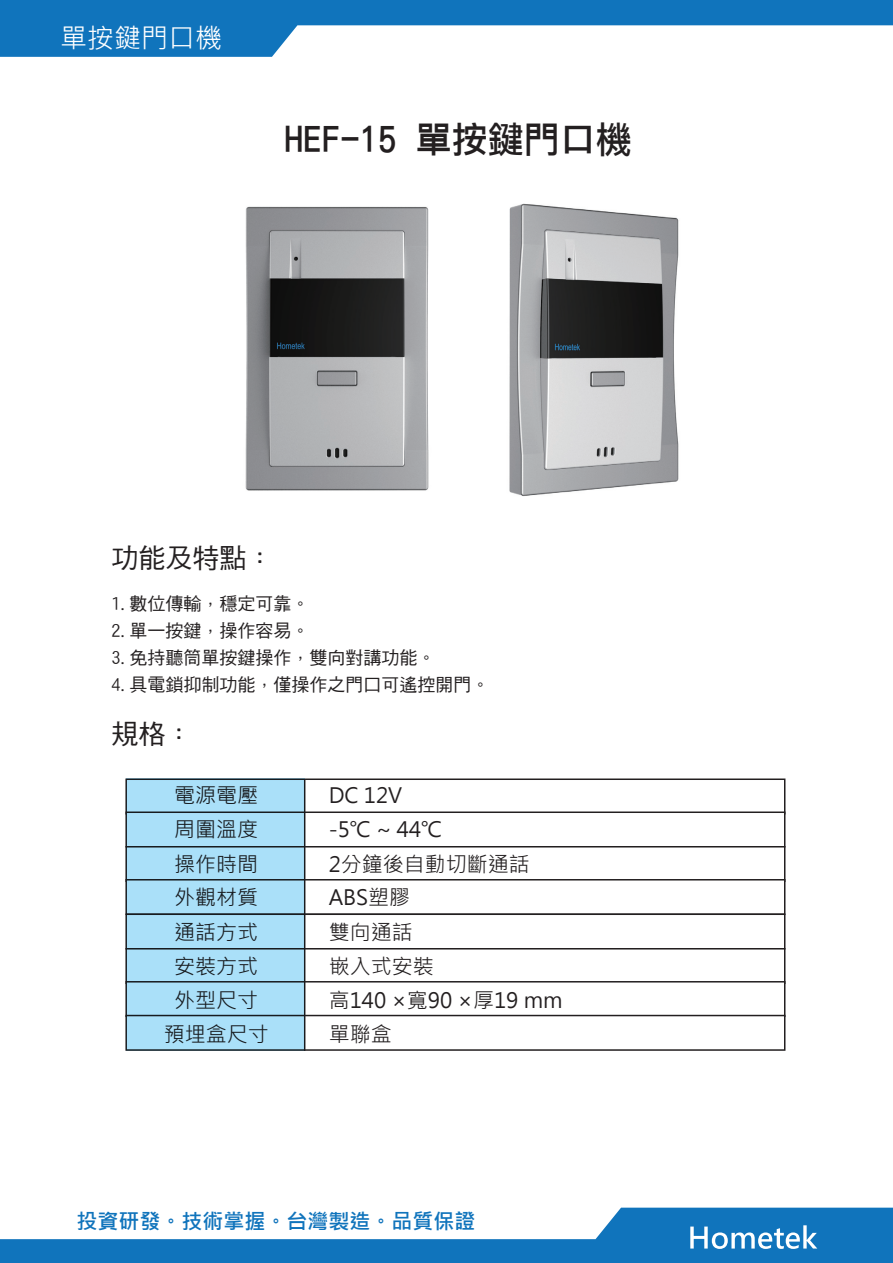
<style>
.page{position:relative;width:893px;height:1263px;background:#fff}
.page>*{position:absolute;margin:0;border:0;box-sizing:border-box;transform-origin:0 0}
.t1{font:37.5px "DF Li Hei W5 WIN BF";color:#231f20}
.t2{font:27px "DF Hei Md HKSCS U";color:#231f20}
.t3{font:27px "Microsoft Jheng Hei";color:#fff}
.t4{font:21px/34.2px "Microsoft Jheng Hei";color:#231f20}
.t5{font:700 21px "Microsoft Jheng Hei";color:#1074bc}
.t6{font:18px/27px "DF Hei Md HKSCS U";color:#231f20}
.s1{font-size:36px}
</style>
<div class="page">
<svg style="left:0;top:1208px;width:893px;height:55px;fill:#1074bc"></svg>
<svg style="left:0;top:0;width:893px;height:57px;fill:#1074bc"></svg>
<div style="left:125px;top:778px;width:660px;height:36px;border:2px solid #231f20"></div>
<div style="left:125px;top:811px;width:660px;height:36px;border:2px solid #231f20"></div>
<div style="left:125px;top:846px;width:660px;height:36px;border:2px solid #231f20"></div>
<div style="left:125px;top:879px;width:660px;height:36px;border:2px solid #231f20"></div>
<div style="left:125px;top:913px;width:660px;height:36px;border:2px solid #231f20"></div>
<div style="left:125px;top:948px;width:660px;height:36px;border:2px solid #231f20"></div>
<div style="left:125px;top:981px;width:660px;height:36px;border:2px solid #231f20"></div>
<div style="left:125px;top:1015px;width:660px;height:36px;border:2px solid #231f20"></div>
<hr style="left:304px;top:779px;width:1px;height:272px;background:#231f20">
<div style="left:126px;top:778px;width:179px;height:272px;background:#aae0f9"></div>
<img style="left:245px;top:206px;width:184px;height:285px">
<img style="left:509px;top:203px;width:170px;height:293px">
<svg style="left:690px;top:1225px;width:127px;height:24px"></svg>
<p class="t3" style="left:60px;top:21px;width:163px">單按鍵門口機</p>
<h1 class="t1" style="left:284px;top:120px;width:349px">HEF-15 <span class="s1">單按鍵門口機</span></h1>
<p class="t2" style="left:112px;top:544px;width:163px">功能及特點：</p>
<p class="t6" style="left:112px;top:590px;width:379px">1.數位傳輸，穩定可靠。<br>2.單一按鍵，操作容易。<br>3.免持聽筒單按鍵操作，雙向對講功能。<br>4.具電鎖抑制功能，僅操作之門口可遙控開門。</p>
<p class="t2" style="left:112px;top:721px;width:82px">規格：</p>
<p class="t4" style="left:174px;top:778px;width:85px">電源電壓</p>
<p class="t4" style="left:329px;top:778px;width:203px">DC 12V<br>-5℃ ~ 44℃<br>2分鐘後自動切斷通話</p>
<p class="t4" style="left:174px;top:813px;width:85px">周圍溫度操作時間</p>
<p class="t4" style="left:174px;top:880px;width:85px">外觀材質</p>
<p class="t4" style="left:174px;top:915px;width:85px">通話方式安裝方式</p>
<p class="t4" style="left:164px;top:983px;width:106px;line-height:33.8px;text-align:center">外型尺寸預埋盒尺寸</p>
<p class="t4" style="left:329px;top:880px;width:83px">ABS塑膠</p>
<p class="t4" style="left:329px;top:915px;width:106px">雙向通話嵌入式安裝</p>
<p class="t4" style="left:329px;top:983px;width:235px;line-height:33.8px">高140 ×寬90 ×厚19 mm單聯盒</p>
<p class="t5" style="left:76px;top:1208px;width:400px">投資研發。技術掌握。台灣製造。品質保證</p>
</div>
